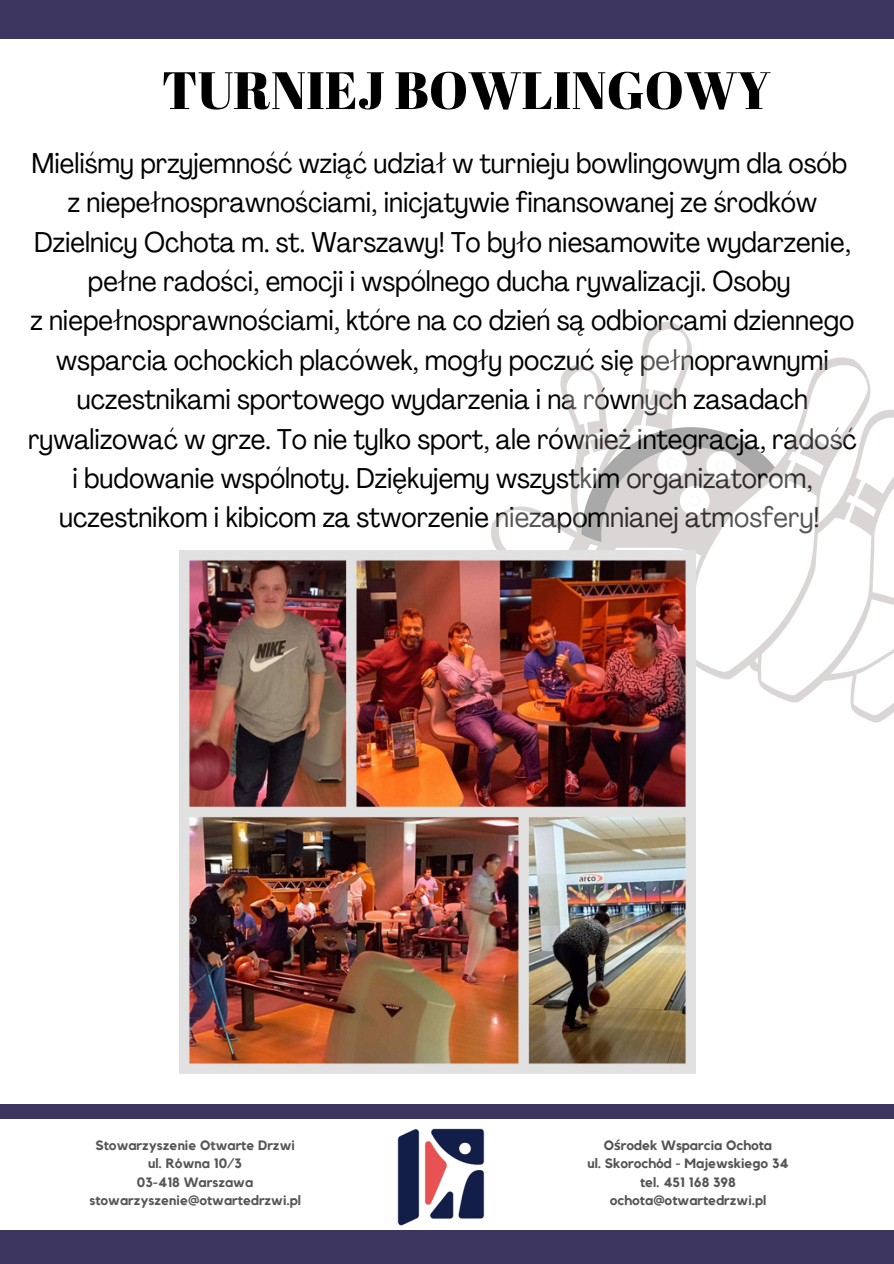
<style>
.page{position:relative;width:894px;height:1264px;background:#fff}
.page>*{position:absolute;margin:0;border:0;box-sizing:border-box;transform-origin:0 0}
.t1{font:52.5px "Abril Fatface";color:#000}
.t2{font:condensed 28.2px/39.3px "Agrandir";color:#000;text-align:center}
.t3{font:700 13.5px "Kollektif";color:#545454}
.t4{font:700 13.5px/18px "Kollektif";color:#000;text-align:center}
.s1{font-family:"Noto Sans"}
</style>
<div class="page">
<div style="left:0;top:1230px;width:893px;height:33px;background:#3c3560"></div>
<div style="left:0;top:0;width:893px;height:38px;background:#3c3560"></div>
<div style="left:0;top:1104px;width:893px;height:14px;background:#3c3560"></div>
<img style="left:397px;top:1128px;width:88px;height:98px">
<svg style="left:491px;top:506px;width:47px;height:44px"></svg>
<svg style="left:538px;top:321px;width:355px;height:415px"></svg>
<img style="left:179px;top:550px;width:516px;height:522px">
<p class="t1" style="left:161px;top:53px;width:610px">TURNIEJ BOWLINGOWY</p>
<p class="t2" style="left:28px;top:146px;width:830px">Mieliśmy przyjemność wziąć udział w turnieju bowlingowym dla osób z niepełnosprawnościami, inicjatywie finansowanej ze środków Dzielnicy Ochota m. st. Warszawy! To było niesamowite wydarzenie, pełne radości, emocji i wspólnego ducha rywalizacji. Osoby<br>z niepełnosprawnościami, które na co dzień są odbiorcami dziennego wsparcia ochockich placówek, mogły poczuć się pełnoprawnymi uczestnikami sportowego wydarzenia i na równych zasadach rywalizować w grze. To nie tylko sport, ale również integracja, radość i budowanie wspólnoty. Dziękujemy wszystkim organizatorom, uczestnikom i kibicom za stworzenie niezapomnianej atmosfery!</p>
<p class="t4" style="left:89px;top:1137px;width:213px">Stowarzyszenie Otwarte Drzwi ul. Równa 10/3<br>03-418 Warszawa stowarzyszenie@otwartedrzwi.pl</p>
<p class="t3" style="left:603px;top:1139px;width:170px">O<span class="s1">ś</span>rodek Wsparcia Ochota</p>
<h1 class="t3" style="left:587px;top:1157px;width:203px">ul. Skorochód - Majewskiego 34</h1>
<h2 class="t3" style="left:639px;top:1175px;width:97px">tel. 451 168 398</h2>
<p class="t3" style="left:609px;top:1193px;width:158px">ochota@otwartedrzwi.pl</p>
</div>
